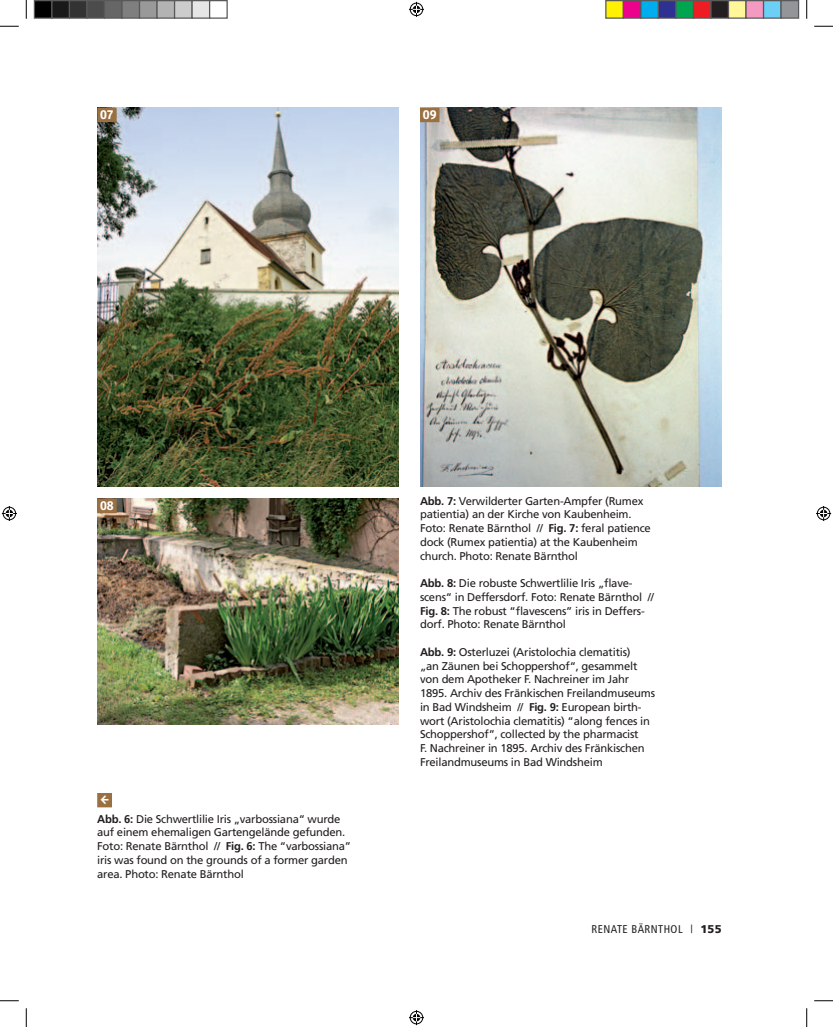
<style>
.page{position:relative;width:833px;height:1027px;background:#fff}
.page>*{position:absolute;margin:0;border:0;box-sizing:border-box;transform-origin:0 0}
.t1{font:700 12.5px "Unit Pro";color:#fff}
.t2{font:11.25px/13.8px "Frutiger";letter-spacing:-.02em;color:#231f20}
.t3{font:condensed 11.25px "Frutiger";letter-spacing:.04em;color:#231f20}
.s1{font-weight:700}
.s2{font-weight:300;font-stretch:normal}
.s3{font-weight:900;font-stretch:normal}
</style>
<div class="page">
<img style="left:97px;top:108px;width:301px;height:379px">
<img style="left:97px;top:499px;width:301px;height:226px">
<img style="left:420px;top:108px;width:301px;height:379px">
<div style="left:97px;top:108px;width:20px;height:14px;background:#9a7041"></div>
<div style="left:97px;top:499px;width:20px;height:14px;background:#9a7041"></div>
<div style="left:420px;top:108px;width:19px;height:14px;background:#9a7041"></div>
<div style="left:97px;top:793px;width:15px;height:14px;background:#9a7041"></div>
<svg style="left:0;top:25px;width:19px;height:2px"></svg>
<svg style="left:814px;top:25px;width:18px;height:2px"></svg>
<svg style="left:0;top:1000px;width:19px;height:1px"></svg>
<svg style="left:814px;top:1000px;width:18px;height:1px"></svg>
<svg style="left:25px;top:0;width:2px;height:19px"></svg>
<svg style="left:25px;top:1008px;width:2px;height:19px"></svg>
<svg style="left:806px;top:0;width:1px;height:19px"></svg>
<svg style="left:806px;top:1008px;width:1px;height:19px"></svg>
<svg style="left:409px;top:2px;width:15px;height:15px"></svg>
<svg style="left:409px;top:1010px;width:15px;height:15px"></svg>
<svg style="left:2px;top:506px;width:15px;height:15px"></svg>
<svg style="left:816px;top:506px;width:14px;height:15px"></svg>
<div style="left:34px;top:1px;width:18px;height:17px;background:#000"></div>
<div style="left:34px;top:0;width:18px;height:19px;border:1px solid #595959"></div>
<div style="left:52px;top:1px;width:17px;height:17px;background:#191919"></div>
<div style="left:51px;top:0;width:19px;height:19px;border:1px solid #595959"></div>
<div style="left:69px;top:1px;width:18px;height:17px;background:#333"></div>
<div style="left:69px;top:0;width:19px;height:19px;border:1px solid #595959"></div>
<div style="left:87px;top:1px;width:17px;height:17px;background:#4c4c4c"></div>
<div style="left:86px;top:0;width:19px;height:19px;border:1px solid #595959"></div>
<div style="left:104px;top:1px;width:18px;height:17px;background:#666"></div>
<div style="left:104px;top:0;width:18px;height:19px;border:1px solid #595959"></div>
<div style="left:122px;top:1px;width:17px;height:17px;background:#7f7f7f"></div>
<div style="left:121px;top:0;width:19px;height:19px;border:1px solid #595959"></div>
<div style="left:139px;top:1px;width:18px;height:17px;background:#999"></div>
<div style="left:139px;top:0;width:19px;height:19px;border:1px solid #595959"></div>
<div style="left:157px;top:1px;width:17px;height:17px;background:#b3b3b3"></div>
<div style="left:156px;top:0;width:19px;height:19px;border:1px solid #595959"></div>
<div style="left:174px;top:1px;width:18px;height:17px;background:#ccc"></div>
<div style="left:174px;top:0;width:18px;height:19px;border:1px solid #595959"></div>
<div style="left:192px;top:1px;width:17px;height:17px;background:#e6e6e6"></div>
<div style="left:191px;top:0;width:19px;height:19px;border:1px solid #595959"></div>
<div style="left:209px;top:0;width:19px;height:19px;border:1px solid #595959"></div>
<div style="left:605px;top:1px;width:18px;height:17px;background:#fff101"></div>
<div style="left:605px;top:0;width:18px;height:19px;border:1px solid #595959"></div>
<div style="left:623px;top:1px;width:17px;height:17px;background:#ed028c"></div>
<div style="left:622px;top:0;width:19px;height:19px;border:1px solid #595959"></div>
<div style="left:640px;top:1px;width:18px;height:17px;background:#00aeef"></div>
<div style="left:640px;top:0;width:18px;height:19px;border:1px solid #595959"></div>
<div style="left:658px;top:1px;width:17px;height:17px;background:#2e3092"></div>
<div style="left:657px;top:0;width:19px;height:19px;border:1px solid #595959"></div>
<div style="left:675px;top:1px;width:18px;height:17px;background:#00a54f"></div>
<div style="left:675px;top:0;width:18px;height:19px;border:1px solid #595959"></div>
<div style="left:693px;top:1px;width:17px;height:17px;background:#ee1d23"></div>
<div style="left:692px;top:0;width:19px;height:19px;border:1px solid #595959"></div>
<div style="left:710px;top:1px;width:18px;height:17px;background:#231f20"></div>
<div style="left:710px;top:0;width:18px;height:19px;border:1px solid #595959"></div>
<div style="left:728px;top:1px;width:17px;height:17px;background:#fff79a"></div>
<div style="left:727px;top:0;width:19px;height:19px;border:1px solid #595959"></div>
<div style="left:745px;top:1px;width:18px;height:17px;background:#f499c2"></div>
<div style="left:745px;top:0;width:18px;height:19px;border:1px solid #595959"></div>
<div style="left:763px;top:1px;width:17px;height:17px;background:#6bcff6"></div>
<div style="left:762px;top:0;width:19px;height:19px;border:1px solid #595959"></div>
<div style="left:780px;top:1px;width:18px;height:17px;background:#939598"></div>
<div style="left:780px;top:0;width:18px;height:19px;border:1px solid #595959"></div>
<p class="t1" style="left:100px;top:107px;width:15px">07</p>
<p class="t1" style="left:422px;top:107px;width:15px">09</p>
<p class="t1" style="left:100px;top:498px;width:15px">08</p>
<p class="t1" style="left:100px;top:792px;width:11px">←</p>
<p class="t2" style="left:97px;top:813px;width:255px"><span class="s1">Abb. 6:</span> Die Schwertlilie Iris „varbossiana“ wurde auf einem ehemaligen Gartengelände gefunden.<br>Foto: Renate Bärnthol // <span class="s1">Fig. 6:</span> The “varbossiana” iris was found on the grounds of a former garden area. Photo: Renate Bärnthol</p>
<p class="t2" style="left:420px;top:495px;width:232px"><span class="s1">Abb. 7:</span> Verwilderter Garten-Ampfer (Rumex patientia) an der Kirche von Kaubenheim.<br>Foto: Renate Bärnthol // <span class="s1">Fig. 7:</span> feral patience dock (Rumex patientia) at the Kaubenheim church. Photo: Renate Bärnthol</p>
<p class="t2" style="left:420px;top:577px;width:235px"><span class="s1">Abb. 8:</span> Die robuste Schwertlilie Iris „flave&shy;scens“ in Deffersdorf. Foto: Renate Bärnthol // <span class="s1">Fig. 8:</span> The robust “flavescens” iris in Deffers&shy;dorf. Photo: Renate Bärnthol</p>
<p class="t2" style="left:420px;top:646px;width:236px"><span class="s1">Abb. 9:</span> Osterluzei (Aristolochia clematitis)<br>„an Zäunen bei Schoppershof“, gesammelt von dem Apotheker F. Nachreiner im Jahr 1895. Archiv des Fränkischen Freilandmuseums in Bad Windsheim // <span class="s1">Fig. 9:</span> European birth&shy;wort (Aristolochia clematitis) “along fences in Schoppershof”, collected by the pharmacist<br>F. Nachreiner in 1895. Archiv des Fränkischen Freilandmuseums in Bad Windsheim</p>
<p class="t3" style="left:591px;top:925px;width:131px">RENATE BÄRNTHOL <span class="s2">|</span> <span class="s3">155</span></p>
</div>
